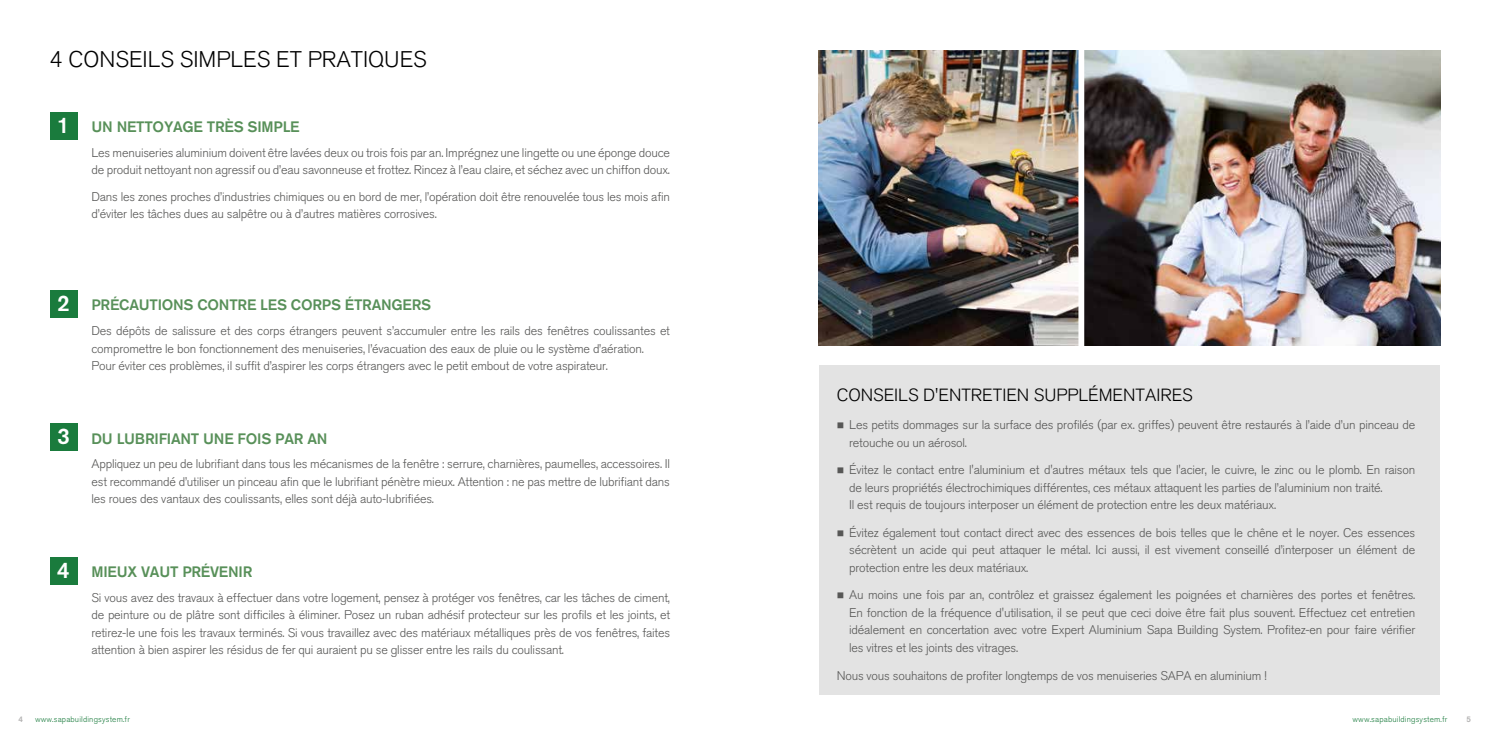
<style>
.page{position:relative;width:1489px;height:745px;background:#fff}
.page>*{position:absolute;margin:0;border:0;box-sizing:border-box;transform-origin:0 0}
.t1{font:300 22.5px "Akzidenz Grotesk Pro";color:#000}
.t2{font:300 17.5px "Akzidenz Grotesk Pro";color:#000}
.t3{font:500 15px "Akzidenz Grotesk Pro";letter-spacing:-.015em;color:#589059}
.t4{font:300 12.5px/17.5px "Akzidenz Grotesk Pro";letter-spacing:-.015em;color:#575756}
.t5{font:300 8.12px "Akzidenz Grotesk Pro";letter-spacing:.02em;color:#1a7b3d}
.t6{font:500 8.12px "Akzidenz Grotesk Pro";color:#b3b2b2}
.s1{font-size:22.38px;color:#fff}
</style>
<div class="page">
<div style="left:50px;top:112px;width:27px;height:28px;background:#1a7b3d"></div>
<div style="left:50px;top:290px;width:27px;height:28px;background:#1a7b3d"></div>
<div style="left:50px;top:423px;width:27px;height:28px;background:#1a7b3d"></div>
<div style="left:50px;top:556px;width:27px;height:28px;background:#1a7b3d"></div>
<img style="left:819px;top:50px;width:621px;height:295px">
<div style="left:1078px;top:30px;width:6px;height:335px;background:#fff"></div>
<div style="left:819px;top:365px;width:620px;height:329px;background:#e3e3e3"></div>
<h1 class="t1" style="left:50px;top:45px;width:379px">4 CONSEILS SIMPLES ET PRATIQUES</h1>
<p class="t3" style="left:57px;top:117px;width:244px"><span class="s1">1</span> UN NETTOYAGE TRÈS SIMPLE</p>
<p class="t4" style="left:91px;top:143px;width:580px">Les menuiseries aluminium doivent être lavées deux ou trois fois par an. Imprégnez une lingette ou une éponge douce de produit nettoyant non agressif ou d’eau savonneuse et frottez. Rincez à l’eau claire, et séchez avec un chiffon doux.</p>
<p class="t4" style="left:91px;top:187px;width:580px">Dans les zones proches d’industries chimiques ou en bord de mer, l’opération doit être renouvelée tous les mois afin d’éviter les tâches dues au salpêtre ou à d’autres matières corrosives.</p>
<p class="t3" style="left:57px;top:295px;width:375px"><span class="s1">2</span> PRÉCAUTIONS CONTRE LES CORPS ÉTRANGERS</p>
<p class="t4" style="left:91px;top:322px;width:580px">Des dépôts de salissure et des corps étrangers peuvent s’accumuler entre les rails des fenêtres coulissantes et compromettre le bon fonctionnement des menuiseries, l’évacuation des eaux de pluie ou le système d’aération.<br>Pour éviter ces problèmes, il suffit d’aspirer les corps étrangers avec le petit embout de votre aspirateur.</p>
<p class="t3" style="left:57px;top:428px;width:272px"><span class="s1">3</span> DU LUBRIFIANT UNE FOIS PAR AN</p>
<p class="t4" style="left:91px;top:455px;width:580px;text-align:justify">Appliquez un peu de lubrifiant dans tous les mécanismes de la fenêtre : serrure, charnières, paumelles, accessoires. Il est recommandé d’utiliser un pinceau afin que le lubrifiant pénètre mieux. Attention : ne pas mettre de lubrifiant dans les roues des vantaux des coulissants, elles sont déjà auto-lubrifiées.</p>
<p class="t3" style="left:57px;top:561px;width:197px"><span class="s1">4</span> MIEUX VAUT PRÉVENIR</p>
<p class="t4" style="left:91px;top:588px;width:580px;text-align:justify">Si vous avez des travaux à effectuer dans votre logement, pensez à protéger vos fenêtres, car les tâches de ciment, de peinture ou de plâtre sont difficiles à éliminer. Posez un ruban adhésif protecteur sur les profils et les joints, et retirez-le une fois les travaux terminés. Si vous travaillez avec des matériaux métalliques près de vos fenêtres, faites attention à bien aspirer les résidus de fer qui auraient pu se glisser entre les rails du coulissant.</p>
<h2 class="t2" style="left:836px;top:383px;width:358px">CONSEILS D'ENTRETIEN SUPPLÉMENTAIRES</h2>
<p class="t4" style="left:849px;top:416px;width:567px;text-indent:-12px">■ Les petits dommages sur la surface des profilés (par ex. griffes) peuvent être restaurés à l’aide d’un pinceau de retouche ou un aérosol.</p>
<p class="t4" style="left:849px;top:461px;width:567px;text-indent:-13px">■ Évitez le contact entre l'aluminium et d'autres métaux tels que l'acier, le cuivre, le zinc ou le plomb. En raison de leurs propriétés électrochimiques différentes, ces métaux attaquent les parties de l’aluminium non traité.<br>Il est requis de toujours interposer un élément de protection entre les deux matériaux.</p>
<p class="t4" style="left:849px;top:523px;width:567px;text-align:justify;text-indent:-13px">■ Évitez également tout contact direct avec des essences de bois telles que le chêne et le noyer. Ces essences sécrètent un acide qui peut attaquer le métal. Ici aussi, il est vivement conseillé d’interposer un élément de protection entre les deux matériaux.</p>
<p class="t4" style="left:849px;top:586px;width:567px;text-align:justify;text-indent:-13px">■ Au moins une fois par an, contrôlez et graissez également les poignées et charnières des portes et fenêtres.<br>En fonction de la fréquence d'utilisation, il se peut que ceci doive être fait plus souvent. Effectuez cet entretien idéalement en concertation avec votre Expert Aluminium Sapa Building System. Profitez-en pour faire vérifier les vitres et les joints des vitrages.</p>
<p class="t4" style="left:836px;top:666px;width:432px">Nous vous souhaitons de profiter longtemps de vos menuiseries SAPA en aluminium !</p>
<p class="t6" style="left:19px;top:713px;width:6px">4</p>
<p class="t5" style="left:35px;top:713px;width:96px">www.sapabuildingsystem.fr</p>
<p class="t5" style="left:1352px;top:713px;width:96px">www.sapabuildingsystem.fr</p>
<p class="t6" style="left:1466px;top:713px;width:6px">5</p>
</div>
